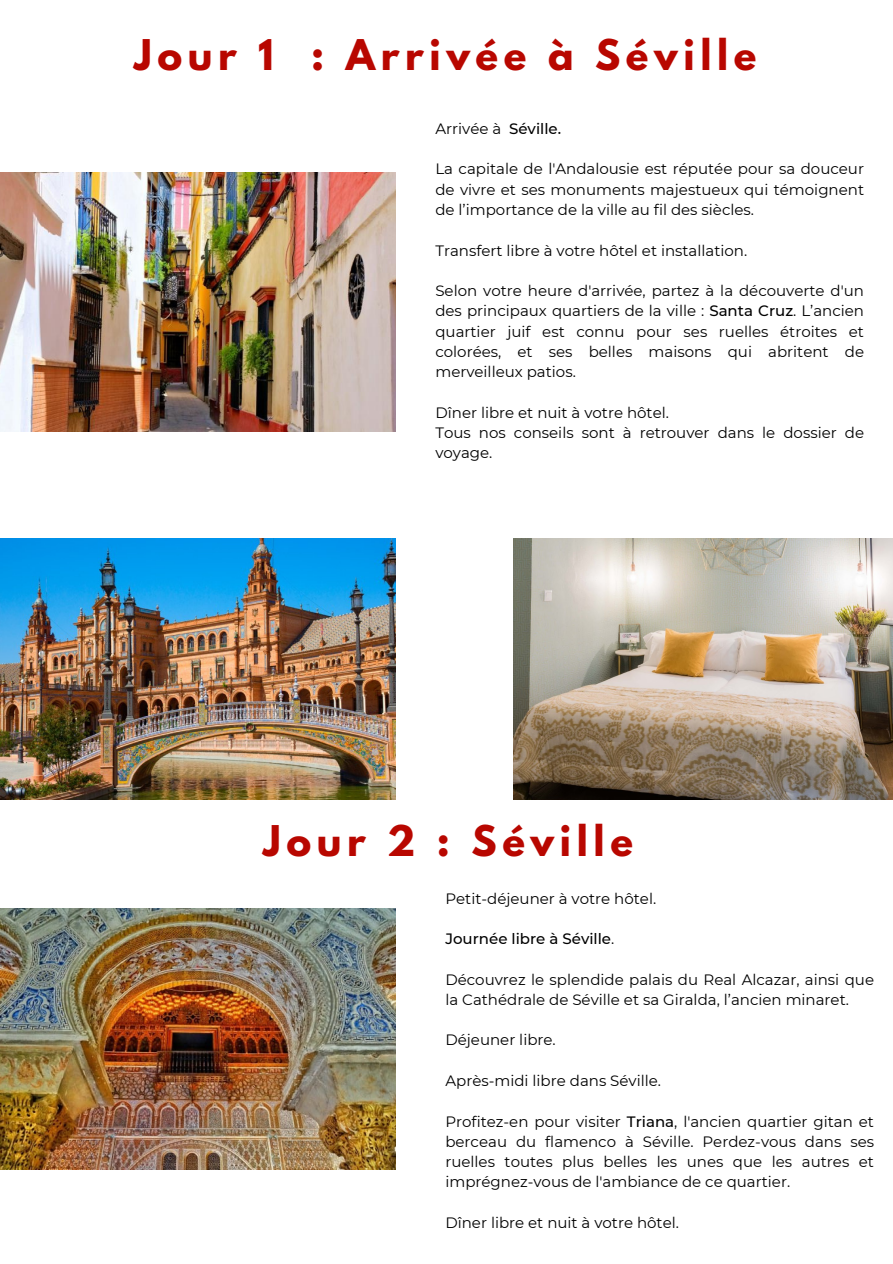
<style>
.page{position:relative;width:893px;height:1264px;background:#fff}
.page>*{position:absolute;margin:0;border:0;box-sizing:border-box;transform-origin:0 0}
.t1{font:700 37.5px "League Spartan";letter-spacing:.15em;color:#b80700}
.t2{font:15px/20.2px "Montserrat";color:#000;text-align:justify}
.t3{font:500 15px "Montserrat";color:#000}
.s1{font-weight:500}
.s2{font-weight:400}
</style>
<div class="page">
<img style="left:0;top:908px;width:395px;height:261px">
<img style="left:0;top:539px;width:395px;height:261px">
<img style="left:0;top:172px;width:395px;height:259px">
<img style="left:513px;top:539px;width:379px;height:261px">
<p class="t1" style="left:134px;top:36px;width:624px">Jour 1 : Arrivée à Séville</p>
<p class="t2" style="left:435px;top:118px;width:127px">Arrivée à <span class="s1">Séville.</span></p>
<p class="t2" style="left:435px;top:159px;width:430px">La capitale de l'Andalousie est réputée pour sa douceur de vivre et ses monuments majestueux qui témoignent de l’importance de la ville au fil des siècles.</p>
<p class="t2" style="left:435px;top:240px;width:313px">Transfert libre à votre hôtel et installation.</p>
<p class="t2" style="left:435px;top:280px;width:430px">Selon votre heure d'arrivée, partez à la découverte d'un des principaux quartiers de la ville : <span class="s1">Santa Cruz</span>. L’ancien quartier juif est connu pour ses ruelles étroites et colorées, et ses belles maisons qui abritent de merveilleux patios.</p>
<p class="t2" style="left:435px;top:402px;width:235px">Dîner libre et nuit à votre hôtel.</p>
<p class="t2" style="left:435px;top:422px;width:430px">Tous nos conseils sont à retrouver dans le dossier de voyage.</p>
<h1 class="t1" style="left:263px;top:821px;width:371px">Jour 2 : Séville</h1>
<p class="t2" style="left:445px;top:888px;width:212px">Petit-déjeuner à votre hôtel.</p>
<p class="t3" style="left:445px;top:929px;width:170px">Journée libre à Séville<span class="s2">.</span></p>
<p class="t2" style="left:445px;top:969px;width:430px">Découvrez le splendide palais du Real Alcazar, ainsi que la Cathédrale de Séville et sa Giralda, l’ancien minaret.</p>
<p class="t2" style="left:445px;top:1029px;width:112px">Déjeuner libre.</p>
<p class="t2" style="left:445px;top:1070px;width:217px">Après-midi libre dans Séville.</p>
<p class="t2" style="left:445px;top:1110px;width:430px">Profitez-en pour visiter <span class="s1">Triana</span>, l'ancien quartier gitan et berceau du flamenco à Séville. Perdez-vous dans ses ruelles toutes plus belles les unes que les autres et imprégnez-vous de l'ambiance de ce quartier.</p>
<p class="t2" style="left:445px;top:1212px;width:235px">Dîner libre et nuit à votre hôtel.</p>
</div>
